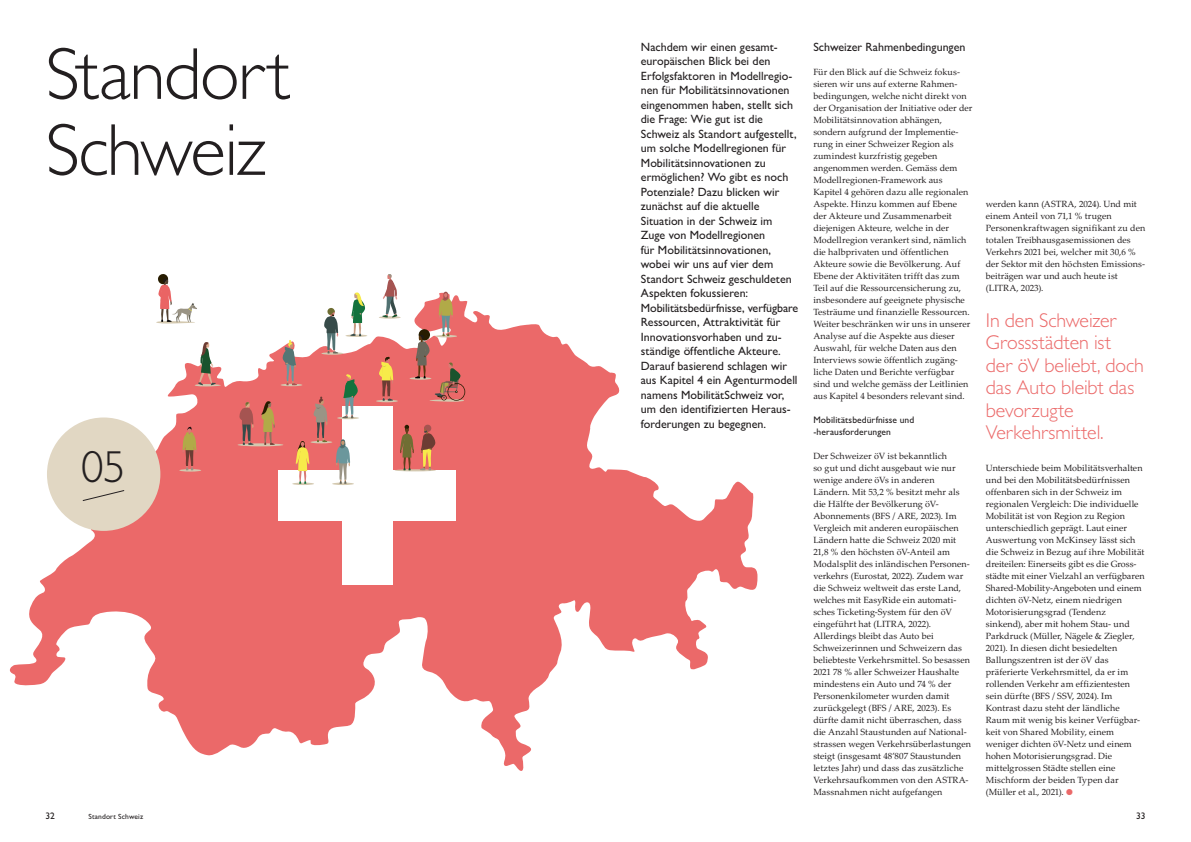
<style>
.page{position:relative;width:1191px;height:842px;background:#fff}
.page>*{position:absolute;margin:0;border:0;box-sizing:border-box;transform-origin:0 0}
.Title_74_Black{font:300 74px/76px "Gill Sans MT Pro";letter-spacing:-.02em;color:#231f20}
.Eyecatcher_16{font:300 45px "Gill Sans MT Pro";color:#231f20}
.Quote_20_Green{font:300 20px/22.5px "Gill Sans MT Pro";letter-spacing:-.005em;color:#eb6969}
.Lead_12{font:500 12px/14.5px "Gill Sans MT Pro";color:#231f20}
.Subtitle_12{font:500 12px "Gill Sans MT Pro";color:#231f20}
.Subtitle_9_5{font:500 9.5px/12px "Gill Sans MT Pro";letter-spacing:.01em;color:#231f20}
.Copy_9{font:9px/12px "Palatino Linotype";letter-spacing:.005em;color:#231f20}
.Subtitle_7_5{font:500 7.5px "Gill Sans MT Pro";letter-spacing:.02em;color:#231f20}
.s1{font-family:"Aptos";font-weight:600;color:#eb6969}
</style>
<div class="page">
<svg style="left:9px;top:298px;width:748px;height:473px;fill:#eb6969"></svg>
<div style="left:343px;top:406px;width:50px;height:178px;background:#fff"></div>
<div style="left:278px;top:470px;width:178px;height:50px;background:#fff"></div>
<div style="left:47px;top:417px;width:113px;height:114px;background:#e1d7c3;border-radius:50%"></div>
<svg style="left:82px;top:490px;width:43px;height:11px"></svg>
<hr style="left:280px;top:384px;width:22px;height:2px;background:#d4c9b0;border-radius:50%">
<hr style="left:321px;top:352px;width:22px;height:3px;background:#d4c9b0;border-radius:50%">
<hr style="left:345px;top:334px;width:22px;height:3px;background:#d4c9b0;border-radius:50%">
<hr style="left:379px;top:316px;width:22px;height:3px;background:#d4c9b0;border-radius:50%">
<hr style="left:409px;top:377px;width:22px;height:3px;background:#d4c9b0;border-radius:50%">
<hr style="left:376px;top:400px;width:22px;height:2px;background:#d4c9b0;border-radius:50%">
<hr style="left:394px;top:469px;width:42px;height:2px;background:#d4c9b0;border-radius:50%">
<hr style="left:337px;top:417px;width:22px;height:2px;background:#d4c9b0;border-radius:50%">
<hr style="left:332px;top:483px;width:22px;height:2px;background:#d4c9b0;border-radius:50%">
<hr style="left:292px;top:483px;width:22px;height:2px;background:#d4c9b0;border-radius:50%">
<hr style="left:310px;top:441px;width:22px;height:2px;background:#d4c9b0;border-radius:50%">
<hr style="left:237px;top:443px;width:46px;height:3px;background:#d4c9b0;border-radius:50%">
<hr style="left:179px;top:469px;width:22px;height:3px;background:#d4c9b0;border-radius:50%">
<svg style="left:239px;top:402px;width:14px;height:43px"></svg>
<svg style="left:382px;top:274px;width:15px;height:44px"></svg>
<svg style="left:261px;top:401px;width:14px;height:44px"></svg>
<svg style="left:350px;top:292px;width:15px;height:44px"></svg>
<svg style="left:195px;top:342px;width:26px;height:44px"></svg>
<svg style="left:378px;top:356px;width:15px;height:45px"></svg>
<svg style="left:342px;top:374px;width:16px;height:44px"></svg>
<svg style="left:282px;top:340px;width:15px;height:45px"></svg>
<svg style="left:324px;top:308px;width:14px;height:46px"></svg>
<svg style="left:420px;top:426px;width:16px;height:44px"></svg>
<svg style="left:336px;top:439px;width:14px;height:45px"></svg>
<svg style="left:182px;top:427px;width:15px;height:43px"></svg>
<svg style="left:296px;top:397px;width:31px;height:87px"></svg>
<svg style="left:400px;top:425px;width:14px;height:45px"></svg>
<svg style="left:156px;top:274px;width:41px;height:50px"></svg>
<svg style="left:415px;top:292px;width:50px;height:110px"></svg>
<p class="Title_74_Black" style="left:45px;top:35px;width:247px">Standort<br>Schweiz</p>
<p class="Eyecatcher_16" style="left:81px;top:439px;width:46px">05</p>
<p class="Lead_12" style="left:641px;top:39px;width:159px">Nachdem wir einen gesamt&shy;europäischen Blick bei den<br>Erfolgsfaktoren in Modellregio&shy;nen für Mobilitätsinnovationen eingenommen haben, stellt sich die Frage: Wie gut ist die<br>Schweiz als Standort aufgestellt, um solche Modellregionen für<br>Mobilitätsinnovationen zu ermöglichen? Wo gibt es noch<br>Potenziale? Dazu blicken wir zunächst auf die aktuelle<br>Situation in der Schweiz im<br>Zuge von Modellregionen<br>für Mobilitätsinnovationen, wobei wir uns auf vier dem<br>Standort Schweiz geschuldeten<br>Aspekten fokussieren:<br>Mobilitätsbedürfnisse, verfügbare<br>Ressourcen, Attraktivität für<br>Innovationsvorhaben und zu&shy;ständige öffentliche Akteure.<br>Darauf basierend schlagen wir aus Kapitel 4 ein Agenturmodell namens MobilitätSchweiz vor, um den identifizierten Heraus&shy;forderungen zu begegnen.</p>
<p class="Subtitle_12" style="left:813px;top:40px;width:154px">Schweizer Rahmenbedingungen</p>
<p class="Copy_9" style="left:813px;top:65px;width:160px">Für den Blick auf die Schweiz fokus&shy;sieren wir uns auf externe Rahmen&shy;bedingungen, welche nicht direkt von der Organisation der Initiative oder der Mobilitätsinnovation abhängen, sondern aufgrund der Implementie&shy;rung in einer Schweizer Region als zumindest kurzfristig gegeben angenommen werden. Gemäss dem Modellregionen-Framework aus Kapitel 4 gehören dazu alle regionalen Aspekte. Hinzu kommen auf Ebene der Akteure und Zusammenarbeit diejenigen Akteure, welche in der Modellregion verankert sind, nämlich die halbprivaten und öffentlichen Akteure sowie die Bevölkerung. Auf Ebene der Aktivitäten trifft das zum Teil auf die Ressourcensicherung zu, insbesondere auf geeignete physische Testräume und finanzielle Ressourcen.<br>Weiter beschränken wir uns in unserer Analyse auf die Aspekte aus dieser Auswahl, für welche Daten aus den Interviews sowie öffentlich zugäng&shy;liche Daten und Berichte verfügbar sind und welche gemäss der Leitlinien aus Kapitel 4 besonders relevant sind.</p>
<p class="Subtitle_9_5" style="left:813px;top:414px;width:102px">Mobilitätsbedürfnisse und -herausforderungen</p>
<p class="Copy_9" style="left:813px;top:449px;width:159px">Der Schweizer öV ist bekanntlich<br>so gut und dicht ausgebaut wie nur wenige andere öVs in anderen Ländern. Mit 53,2 % besitzt mehr als die Hälfte der Bevölkerung öV-Abonnements (BFS / ARE, 2023). Im Vergleich mit anderen europäischen Ländern hatte die Schweiz 2020 mit 21,8 % den höchsten öV-Anteil am Modalsplit des inländischen Personen&shy;verkehrs (Eurostat, 2022). Zudem war die Schweiz weltweit das erste Land, welches mit EasyRide ein automati&shy;sches Ticketing-System für den öV eingeführt hat (LITRA, 2022).<br>Allerdings bleibt das Auto bei Schweizerinnen und Schweizern das beliebteste Verkehrsmittel. So besassen 2021 78 % aller Schweizer Haushalte mindestens ein Auto und 74 % der Personenkilometer wurden damit zurückgelegt (BFS / ARE, 2023). Es dürfte damit nicht überraschen, dass die Anzahl Staustunden auf National&shy;strassen wegen Verkehrsüberlastungen steigt (insgesamt 48’807 Staustunden letztes Jahr) und dass das zusätzliche Verkehrsaufkommen von den ASTRA-Massnahmen nicht aufgefangen</p>
<p class="Copy_9" style="left:986px;top:197px;width:161px">werden kann (ASTRA, 2024). Und mit einem Anteil von 71,1 % trugen Personenkraftwagen signifikant zu den totalen Treibhausgasemissionen des Verkehrs 2021 bei, welcher mit 30,6 % der Sektor mit den höchsten Emissions&shy;beiträgen war und auch heute ist (LITRA, 2023).</p>
<p class="Quote_20_Green" style="left:986px;top:309px;width:159px">In den Schweizer<br>Grossstädten ist<br>der öV beliebt, doch das Auto bleibt das bevorzugte<br>Verkehrsmittel.</p>
<p class="Copy_9" style="left:986px;top:461px;width:160px">Unterschiede beim Mobilitätsverhalten und bei den Mobilitätsbedürfnissen offenbaren sich in der Schweiz im regionalen Vergleich: Die individuelle Mobilität ist von Region zu Region unterschiedlich geprägt. Laut einer Auswertung von McKinsey lässt sich die Schweiz in Bezug auf ihre Mobilität dreiteilen: Einerseits gibt es die Gross&shy;städte mit einer Vielzahl an verfügbaren Shared-Mobility-Angeboten und einem dichten öV-Netz, einem niedrigen Motorisierungsgrad (Tendenz sinkend), aber mit hohem Stau- und Parkdruck (Müller, Nägele &amp; Ziegler, 2021). In diesen dicht besiedelten Ballungszentren ist der öV das präferierte Verkehrsmittel, da er im rollenden Verkehr am effizientesten sein dürfte (BFS / SSV, 2024). Im Kontrast dazu steht der ländliche Raum mit wenig bis keiner Verfügbar&shy;keit von Shared Mobility, einem weniger dichten öV-Netz und einem hohen Motorisierungsgrad. Die mittelgrossen Städte stellen eine Mischform der beiden Typen dar (Müller et al., 2021). <span class="s1">●</span></p>
<p class="Subtitle_9_5" style="left:45px;top:810px;width:11px">32</p>
<p class="Subtitle_7_5" style="left:88px;top:812px;width:56px">Standort Schweiz</p>
<p class="Subtitle_9_5" style="left:1136px;top:810px;width:11px">33</p>
</div>
